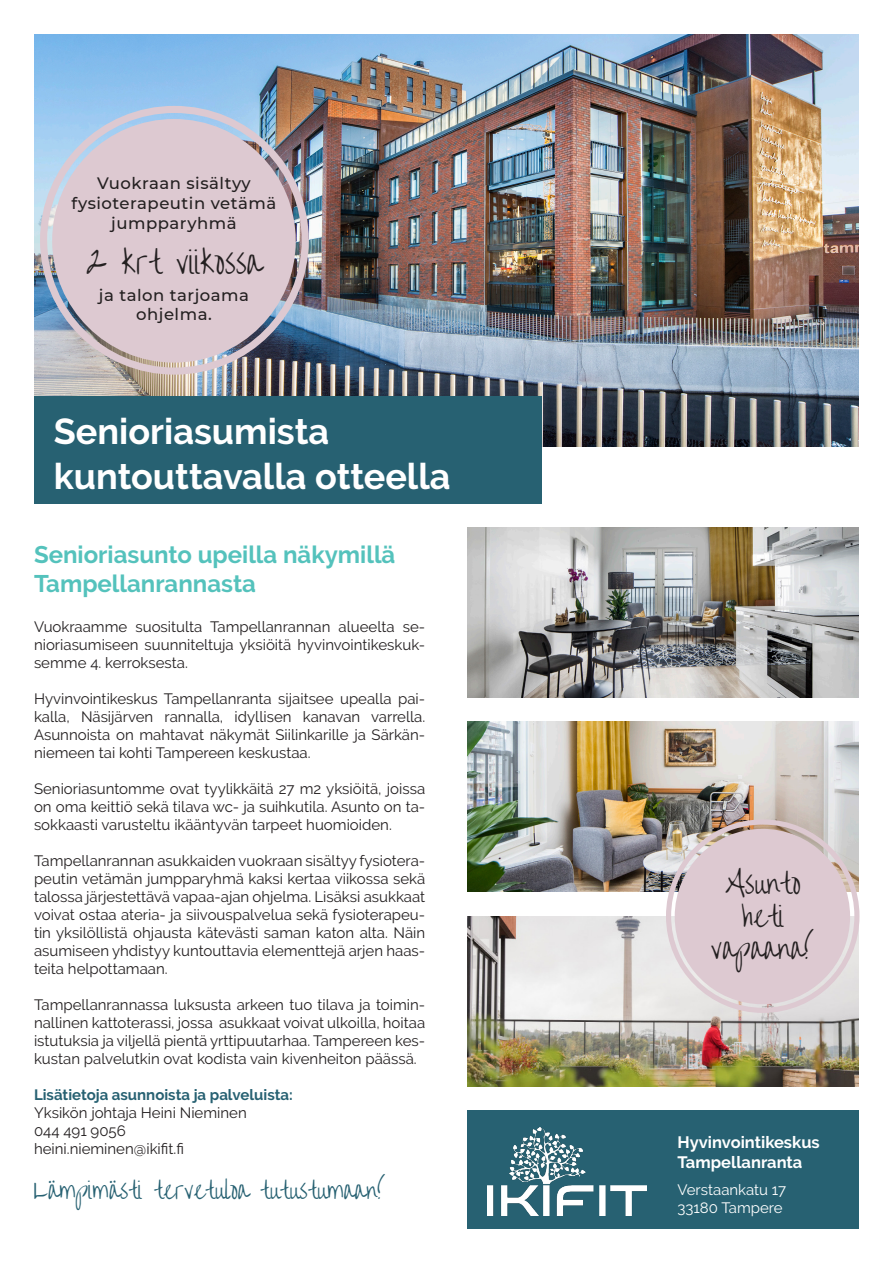
<style>
.page{position:relative;width:893px;height:1263px;background:#fff}
.page>*{position:absolute;margin:0;border:0;box-sizing:border-box;transform-origin:0 0}
.t1{font:700 36px "Raleway";color:#fff}
.t2{font:30px "Overthe Rainbow";color:#231f20}
.t3{font:27px "Overthe Rainbow";color:#231f20}
.t4{font:700 24px/28.8px "Raleway";color:#54c2bc}
.t5{font:22.5px "Overthe Rainbow";color:#276172}
.t6{font:500 16.5px "Montserrat";letter-spacing:.03em;color:#231f20}
.t7{font:700 16.5px "Raleway";color:#fff}
.t8{font:15px/18px "Raleway";color:#231f20;text-align:justify}
.t9{font:700 15px "Raleway";color:#276172}
.t10{font:15px "Raleway";color:#fff}
</style>
<div class="page">
<img style="left:34px;top:34px;width:825px;height:412px">
<div style="left:34px;top:396px;width:507px;height:108px;background:#276172"></div>
<div style="left:468px;top:1111px;width:391px;height:118px;background:#276172"></div>
<img style="left:488px;top:1128px;width:158px;height:87px">
<div style="left:40px;top:106px;width:269px;height:269px;border:7px solid #ddc9d1;border-radius:50%"></div>
<div style="left:52px;top:119px;width:244px;height:244px;background:#ddc9d1;border-radius:50%"></div>
<img style="left:467px;top:528px;width:391px;height:170px">
<img style="left:468px;top:721px;width:391px;height:170px">
<img style="left:468px;top:916px;width:391px;height:170px">
<div style="left:666px;top:819px;width:193px;height:194px;border:5px solid #ddc9d1;border-radius:50%"></div>
<div style="left:675px;top:829px;width:175px;height:175px;background:#ddc9d1;border-radius:50%"></div>
<p class="t6" style="left:97px;top:172px;width:155px">Vuokraan sisältyy</p>
<p class="t6" style="left:72px;top:191px;width:206px">fysioterapeutin vetämä</p>
<p class="t6" style="left:111px;top:211px;width:127px">jumpparyhmä</p>
<p class="t2" style="left:86px;top:246px;width:177px">2 krt viikossa</p>
<p class="t6" style="left:99px;top:283px;width:152px">ja talon tarjoama</p>
<p class="t6" style="left:136px;top:303px;width:77px">ohjelma.</p>
<p class="t1" style="left:54px;top:411px;width:277px">Senioriasumista</p>
<p class="t1" style="left:54px;top:456px;width:398px">kuntouttavalla otteella</p>
<p class="t4" style="left:34px;top:541px;width:363px">Senioriasunto upeilla näkymillä<br>Tampellanrannasta</p>
<p class="t8" style="left:34px;top:617px;width:393px">Vuokraamme suositulta Tampellanrannan alueelta se&shy;nioriasumiseen suunniteltuja yksiöitä hyvinvointikeskuk&shy;semme 4. kerroksesta.</p>
<p class="t8" style="left:34px;top:689px;width:393px">Hyvinvointikeskus Tampellanranta sijaitsee upealla pai&shy;kalla, Näsijärven rannalla, idyllisen kanavan varrella.<br>Asunnoista on mahtavat näkymät Siilinkarille ja Särkän&shy;niemeen tai kohti Tampereen keskustaa.</p>
<p class="t8" style="left:34px;top:779px;width:393px">Senioriasuntomme ovat tyylikkäitä 27 m2 yksiöitä, joissa on oma keittiö sekä tilava wc- ja suihkutila. Asunto on ta&shy;sokkaasti varusteltu ikääntyvän tarpeet huomioiden.</p>
<p class="t8" style="left:34px;top:851px;width:393px">Tampellanrannan asukkaiden vuokraan sisältyy fysiotera&shy;peutin vetämän jumpparyhmä kaksi kertaa viikossa sekä talossa järjestettävä vapaa-ajan ohjelma. Lisäksi asukkaat voivat ostaa ateria- ja siivouspalvelua sekä fysioterapeu&shy;tin yksilöllistä ohjausta kätevästi saman katon alta. Näin asumiseen yhdistyy kuntouttavia elementtejä arjen haas&shy;teita helpottamaan.</p>
<p class="t8" style="left:34px;top:995px;width:393px">Tampellanrannassa luksusta arkeen tuo tilava ja toimin&shy;nallinen kattoterassi, jossa asukkaat voivat ulkoilla, hoitaa istutuksia ja viljellä pientä yrttipuutarhaa. Tampereen kes&shy;kustan palvelutkin ovat kodista vain kivenheiton päässä.</p>
<p class="t9" style="left:34px;top:1086px;width:260px">Lisätietoja asunnoista ja palveluista:</p>
<p class="t8" style="left:34px;top:1103px;width:214px">Yksikön johtaja Heini Nieminen</p>
<p class="t8" style="left:34px;top:1121px;width:93px">044 491 9056</p>
<p class="t8" style="left:34px;top:1139px;width:151px">heini.nieminen@ikifit.fi</p>
<p class="t5" style="left:34px;top:1178px;width:353px">Lämpimästi tervetuloa tutustumaan!</p>
<p class="t3" style="left:725px;top:869px;width:77px">Asunto</p>
<p class="t3" style="left:741px;top:902px;width:45px">heti</p>
<p class="t3" style="left:711px;top:934px;width:104px">vapaana!</p>
<p class="t7" style="left:677px;top:1132px;width:144px">Hyvinvointikeskus</p>
<p class="t7" style="left:677px;top:1152px;width:126px">Tampellanranta</p>
<p class="t10" style="left:677px;top:1180px;width:110px">Verstaankatu 17</p>
<p class="t10" style="left:677px;top:1198px;width:107px">33180 Tampere</p>
</div>
